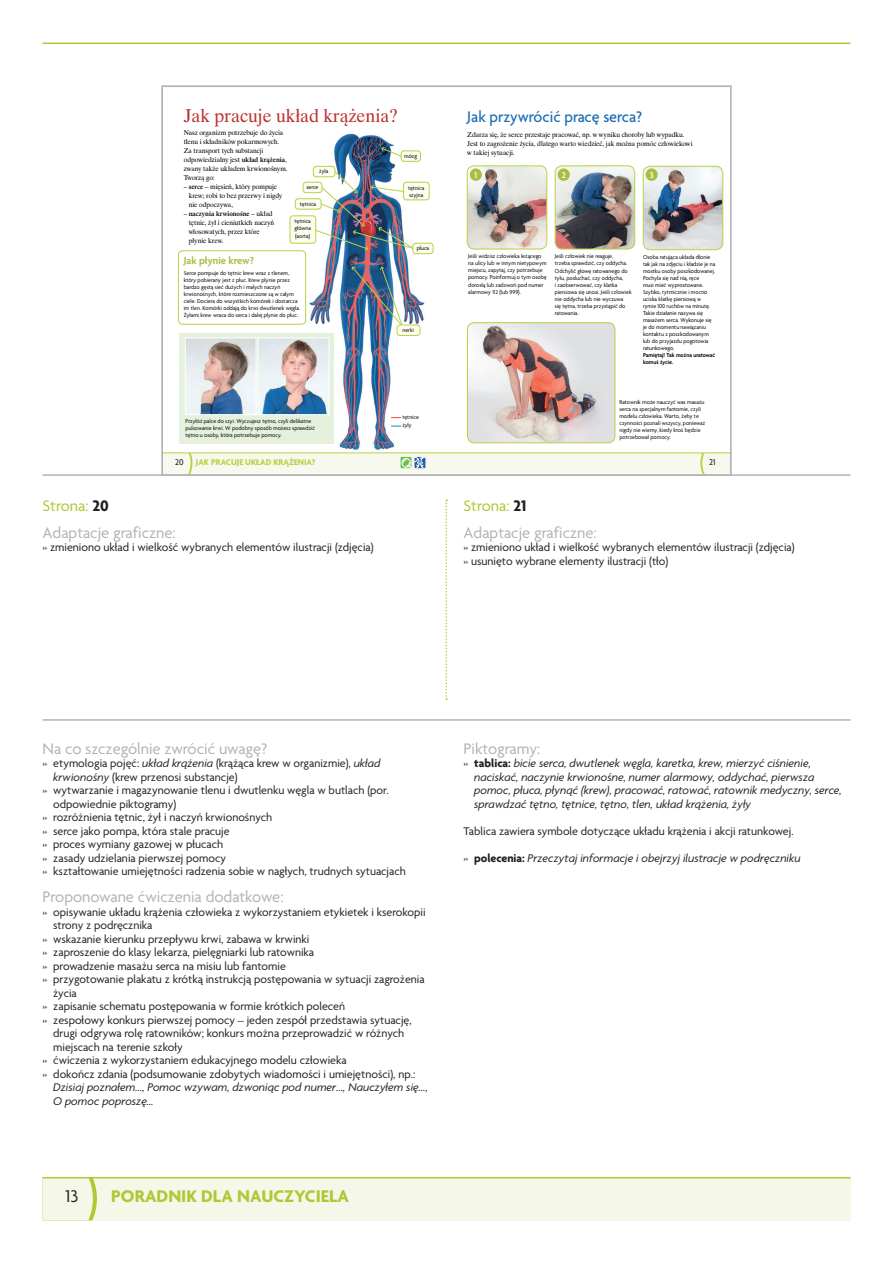
<style>
.page{position:relative;width:893px;height:1263px;background:#fff}
.page>*{position:absolute;margin:0;border:0;box-sizing:border-box;transform-origin:0 0}
.t1{font:18.45px "Dutch 801 TL";color:#bd2f2f}
.t2{font:700 18.3px "Agenda Pl";color:#b0c836}
.t3{font:18.3px "Agenda Pl";color:#231f20}
.t4{font:16.5px/27px "Agenda Pl";color:#b2b3b7}
.t5{font:500 16.5px "Agenda Pl";color:#1f6cb5}
.t6{font:12px/13.5px "Agenda Pl";color:#231f20}
.t7{font:italic 12px/13.5px "Agenda Pl";color:#231f20}
.t8{font:600 10.95px "Agenda Pl";color:#a9bd41}
.t9{font:700 9px "Agenda Pl";color:#bad144}
.t10{font:9px "Agenda Pl";color:#000}
.t11{font:600 9px "Agenda Pl";color:#fff}
.t12{font:7.05px/9px "Dutch 801 TL";letter-spacing:-.01em;color:#000}
.t13{font:600 7.05px "Dutch 801 BT";color:#000}
.t14{font:6px/7.1px "Agenda Pl";color:#000}
.t15{font:600 6px/7.1px "Agenda Pl";color:#000}
.s1{font-family:"Dutch 801 BT";font-weight:600}
.s2{font-family:"Dutch 801 TL";font-weight:400}
.s3{color:#b0c836}
.s4{font-weight:700;color:#231f20}
.s5{font-style:italic}
.s6{font-style:normal}
.s7{font-weight:700;font-style:normal}
</style>
<div class="page">
<div style="left:43px;top:1178px;width:808px;height:42px;background:#f5f8e8"></div>
<svg style="left:43px;top:1178px;width:54px;height:42px"></svg>
<hr style="left:43px;top:1177px;width:808px;height:1px;background:#b0c836">
<hr style="left:43px;top:43px;width:807px;height:1px;background:#b0c836">
<hr style="left:43px;top:474px;width:807px;height:2px;background:#b2b3b7">
<svg style="left:445px;top:500px;width:2px;height:200px"></svg>
<hr style="left:43px;top:719px;width:807px;height:2px;background:#b2b3b7">
<img style="left:160px;top:85px;width:572px;height:391px">
<h1 class="t1" style="left:184px;top:103px;width:216px">Jak pracuje układ krążenia?</h1>
<h3 class="t5" style="left:467px;top:106px;width:176px">Jak przywrócić pracę serca?</h3>
<p class="t14" style="left:404px;top:152px;width:14px">mózg</p>
<p class="t14" style="left:306px;top:183px;width:14px">serce</p>
<p class="t12" style="left:184px;top:128px;width:105px">Nasz organizm potrzebuje do życia tlenu i składników pokarmowych.<br>Za transport tych substancji odpowiedzialny jest <span class="s1">układ krążenia</span>, zwany także układem krwionośnym.<br>Tworzą go:</p>
<p class="t12" style="left:189px;top:182px;width:95px;text-indent:-5px">– <span class="s1">serce</span> – mięsień, który pompuje krew; robi to bez przerwy i nigdy nie odpoczywa,</p>
<p class="t13" style="left:184px;top:209px;width:90px"><span class="s2">–</span> naczynia krwionośne <span class="s2">– układ</span></p>
<p class="t12" style="left:189px;top:218px;width:87px">tętnic, żył i cieniutkich naczyń włosowatych, przez które płynie krew.</p>
<p class="t12" style="left:467px;top:130px;width:227px">Zdarza się, że serce przestaje pracować, np. w wyniku choroby lub wypadku.<br>Jest to zagrożenie życia, dlatego warto wiedzieć, jak można pomóc człowiekowi w takiej sytuacji.</p>
<p class="t14" style="left:319px;top:168px;width:11px">żyła</p>
<h3 class="t11" style="left:474px;top:169px;width:4px">1</h3>
<h3 class="t11" style="left:562px;top:169px;width:6px">2</h3>
<h3 class="t11" style="left:650px;top:169px;width:5px">3</h3>
<p class="t14" style="left:408px;top:184px;width:18px">tętnica szyjna</p>
<p class="t14" style="left:300px;top:200px;width:18px">tętnica</p>
<p class="t14" style="left:294px;top:218px;width:18px;text-align:justify">tętnica główna (aorta)</p>
<p class="t14" style="left:417px;top:245px;width:14px">płuca</p>
<h3 class="t8" style="left:184px;top:254px;width:72px">Jak płynie krew?</h3>
<p class="t14" style="left:184px;top:269px;width:118px">Serce pompuje do tętnic krew wraz z tlenem, który pobierany jest z płuc. Krew płynie przez bardzo gęstą sieć dużych i małych naczyń krwionośnych, które rozmieszczone są w całym ciele. Dociera do wszystkich komórek i dostarcza im tlen. Komórki oddają do krwi dwutlenek węgla.<br>Żyłami krew wraca do serca i dalej płynie do płuc.</p>
<p class="t14" style="left:185px;top:417px;width:131px">Przyłóż palce do szyi. Wyczujesz tętno, czyli delikatne pulsowanie krwi. W podobny sposób możesz sprawdzić tętno u osoby, która potrzebuje pomocy.</p>
<p class="t14" style="left:402px;top:327px;width:13px">nerki</p>
<p class="t14" style="left:402px;top:413px;width:18px;line-height:8.4px">tętnice żyły</p>
<p class="t14" style="left:468px;top:253px;width:80px">Jeśli widzisz człowieka leżącego na ulicy lub w innym nietypowym miejscu, zapytaj, czy potrzebuje pomocy. Poinformuj o tym osobę dorosłą lub zadzwoń pod numer alarmowy 112 (lub 999).</p>
<p class="t14" style="left:555px;top:253px;width:78px">Jeśli człowiek nie reaguje,<br>trzeba sprawdzić, czy oddycha.<br>Odchylić głowę ratowanego do tyłu, posłuchać, czy oddycha,<br>i zaobserwować, czy klatka piersiowa się unosi. Jeśli człowiek nie oddycha lub nie wyczuwa<br>się tętna, trzeba przystąpić do ratowania.</p>
<p class="t14" style="left:643px;top:253px;width:74px">Osoba ratująca układa dłonie tak jak na zdjęciu i kładzie je na mostku osoby poszkodowanej.<br>Pochyla się nad nią, ręce<br>musi mieć wyprostowane.<br>Szybko, rytmicznie i mocno uciska klatkę piersiową w rymie 100 ruchów na minutę.<br>Takie działanie nazywa się masażem serca. Wykonuje się je do momentu nawiązaniu kontaktu z poszkodowanym lub do przyjazdu pogotowia ratunkowego.</p>
<p class="t15" style="left:643px;top:351px;width:74px">Pamiętaj! Tak można uratować komuś życie.</p>
<p class="t14" style="left:619px;top:398px;width:87px">Ratownik może nauczyć was masażu serca na specjalnym fantomie, czyli modelu człowieka. Warto, żeby te czynności poznali wszyscy, ponieważ nigdy nie wiemy, kiedy ktoś będzie potrzebował pomocy.</p>
<h3 class="t9" style="left:196px;top:456px;width:121px">JAK PRACUJE UKŁAD KRĄŻENIA?</h3>
<h3 class="t10" style="left:175px;top:456px;width:10px">20</h3>
<h3 class="t10" style="left:709px;top:456px;width:8px">21</h3>
<h3 class="t4" style="left:43px;top:492px;width:135px"><span class="s3">Strona:</span> <span class="s4">20<br></span>Adaptacje graficzne:</h3>
<h3 class="t6" style="left:43px;top:540px;width:333px">» zmieniono układ i wielkość wybranych elementów ilustracji (zdjęcia)</h3>
<h3 class="t4" style="left:463px;top:492px;width:135px"><span class="s3">Strona:</span> <span class="s4">21<br></span>Adaptacje graficzne:</h3>
<h3 class="t6" style="left:463px;top:540px;width:333px">» zmieniono układ i wielkość wybranych elementów ilustracji (zdjęcia) » usunięto wybrane elementy ilustracji (tło)</h3>
<h3 class="t4" style="left:43px;top:735px;width:226px">Na co szczególnie zwrócić uwagę?</h3>
<h3 class="t6" style="left:43px;top:756px;width:340px">» etymologia pojęć: <span class="s5">układ krążenia</span> (krążąca krew w organizmie), <span class="s5">układ</span></h3>
<h3 class="t6" style="left:53px;top:770px;width:186px"><span class="s5">krwionośny</span> (krew przenosi substancje)</h3>
<h3 class="t6" style="left:43px;top:783px;width:348px">» wytwarzanie i magazynowanie tlenu i dwutlenku węgla w butlach (por.</h3>
<h3 class="t6" style="left:53px;top:797px;width:125px">odpowiednie piktogramy)</h3>
<h3 class="t6" style="left:43px;top:810px;width:231px">» rozróżnienia tętnic, żył i naczyń krwionośnych</h3>
<h3 class="t6" style="left:43px;top:824px;width:189px">» serce jako pompa, która stale pracuje</h3>
<h3 class="t6" style="left:43px;top:837px;width:182px">» proces wymiany gazowej w płucach</h3>
<h3 class="t6" style="left:43px;top:851px;width:185px">» zasady udzielania pierwszej pomocy</h3>
<h3 class="t6" style="left:43px;top:864px;width:365px">» kształtowanie umiejętności radzenia sobie w nagłych, trudnych sytuacjach</h3>
<h3 class="t4" style="left:43px;top:883px;width:242px">Proponowane ćwiczenia dodatkowe:</h3>
<h3 class="t6" style="left:43px;top:905px;width:385px">» opisywanie układu krążenia człowieka z wykorzystaniem etykietek i kserokopii</h3>
<h3 class="t6" style="left:53px;top:918px;width:101px">strony z podręcznika</h3>
<h3 class="t6" style="left:43px;top:932px;width:268px">» wskazanie kierunku przepływu krwi, zabawa w krwinki</h3>
<h3 class="t6" style="left:43px;top:945px;width:273px">» zaproszenie do klasy lekarza, pielęgniarki lub ratownika</h3>
<h3 class="t6" style="left:43px;top:959px;width:245px">» prowadzenie masażu serca na misiu lub fantomie</h3>
<h3 class="t6" style="left:43px;top:972px;width:384px">» przygotowanie plakatu z krótką instrukcją postępowania w sytuacji zagrożenia</h3>
<h3 class="t6" style="left:53px;top:986px;width:25px">życia</h3>
<h3 class="t6" style="left:43px;top:999px;width:304px">» zapisanie schematu postępowania w formie krótkich poleceń</h3>
<h3 class="t6" style="left:43px;top:1013px;width:371px">» zespołowy konkurs pierwszej pomocy – jeden zespół przedstawia sytuację,</h3>
<h3 class="t6" style="left:53px;top:1026px;width:353px">drugi odgrywa rolę ratowników; konkurs można przeprowadzić w różnych</h3>
<h3 class="t6" style="left:53px;top:1040px;width:131px">miejscach na terenie szkoły</h3>
<h3 class="t6" style="left:43px;top:1053px;width:306px">» ćwiczenia z wykorzystaniem edukacyjnego modelu człowieka</h3>
<h3 class="t6" style="left:43px;top:1067px;width:374px">» dokończ zdania (podsumowanie zdobytych wiadomości i umiejętności), np.:</h3>
<h3 class="t7" style="left:53px;top:1080px;width:376px">Dzisiaj poznałem…, Pomoc wzywam, dzwoniąc pod numer…, Nauczyłem się…,<br>O pomoc poproszę…</h3>
<h2 class="t3" style="left:66px;top:1185px;width:14px">13</h2>
<h2 class="t2" style="left:111px;top:1185px;width:239px">PORADNIK DLA NAUCZYCIELA</h2>
<h3 class="t4" style="left:463px;top:735px;width:78px">Piktogramy:</h3>
<p class="t7" style="left:474px;top:756px;width:369px;text-indent:-11px"><span class="s6">»</span> <span class="s7">tablica:</span> bicie serca, dwutlenek węgla, karetka, krew, mierzyć ciśnienie, naciskać, naczynie krwionośne, numer alarmowy, oddychać, pierwsza pomoc, płuca, płynąć (krew), pracować, ratować, ratownik medyczny, serce, sprawdzać tętno, tętnice, tętno, tlen, układ krążenia, żyły</p>
<h3 class="t6" style="left:463px;top:824px;width:332px">Tablica zawiera symbole dotyczące układu krążenia i akcji ratunkowej.</h3>
<h3 class="t7" style="left:463px;top:851px;width:339px"><span class="s6">»</span> <span class="s7">polecenia:</span> Przeczytaj informacje i obejrzyj ilustracje w podręczniku</h3>
</div>
